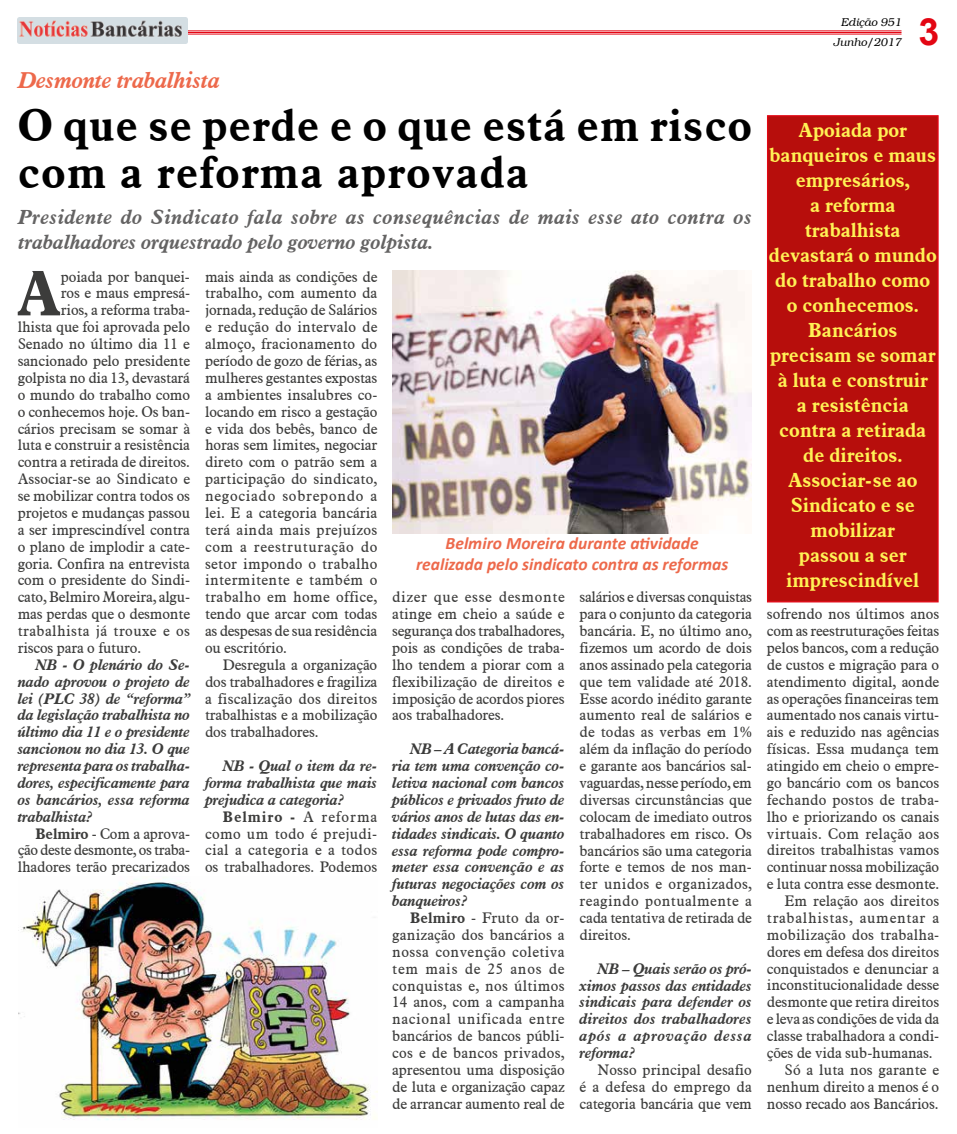
<style>
.page{position:relative;width:957px;height:1134px;background:#fff}
.page>*{position:absolute;margin:0;border:0;box-sizing:border-box;transform-origin:0 0}
.t1{font:700 62.62px "Aldine 721 BT";color:#3c3c3b}
.t2{font:700 45px/47.5px "Aldine 721 BT";letter-spacing:.02em;color:#000}
.t3{font:700 37.5px "Arial";color:#e30613}
.t4{font:italic 700 22.5px "Aldine 721 BT";letter-spacing:-.01em;color:#ed694b}
.t5{font:700 20px/25px "Aldine 721 BT";color:#fff155;text-align:center}
.t6{font:italic 700 20px/25px "Aldine 721 BT";letter-spacing:.025em;color:#646363}
.t7{font:italic 700 17.5px/21px "Calibri";color:#ed694b;text-align:center}
.t8{font:15px/16.9px "Aldine 721 BT";letter-spacing:-.01em;color:#3c3c3b;text-align:justify}
.t9{font:italic 700 15px/16.9px "Aldine 721 BT";letter-spacing:-.01em;color:#3c3c3b;text-align:justify}
.t10{font:15px "Aldine 721 BT";letter-spacing:.015em;color:#3c3c3b}
.t11{font:15px "Aldine 721 BT";letter-spacing:.025em;color:#3c3c3b}
.t12{font:15px "Aldine 721 BT";letter-spacing:.02em;color:#3c3c3b}
.t13{font:15px "Aldine 721 BT";letter-spacing:.045em;color:#3c3c3b}
.t14{font:15px "Aldine 721 BT";letter-spacing:.01em;color:#3c3c3b}
.t15{font:italic 11.25px/20px "Brooklyn";color:#000;text-align:right}
.s1{font-weight:700}
</style>
<div class="page">
<hr style="left:48px;top:34px;width:853px;height:1px;background:#e30613">
<hr style="left:48px;top:32px;width:853px;height:1px;background:#e30613">
<hr style="left:48px;top:31px;width:853px;height:1px;background:#e30613">
<img style="left:18px;top:18px;width:170px;height:26px">
<div style="left:767px;top:115px;width:171px;height:487px;background:#b70e0c;border:1px solid #e30613"></div>
<img style="left:392px;top:270px;width:360px;height:263px">
<img style="left:18px;top:877px;width:360px;height:243px">
<h3 class="t4" style="left:18px;top:66px;width:203px">Desmonte trabalhista</h3>
<h2 class="t2" style="left:18px;top:100px;width:736px">O que se perde e o que está em risco com a reforma aprovada</h2>
<h3 class="t6" style="left:18px;top:204px;width:735px">Presidente do Sindicato fala sobre as consequências de mais esse ato contra os trabalhadores orquestrado pelo governo golpista.</h3>
<h1 class="t1" style="left:16px;top:255px;width:47px">A</h1>
<p class="t8" style="left:61px;top:268px;width:130px">poiada por banquei-</p>
<p class="t8" style="left:61px;top:285px;width:131px">ros e maus empresá-</p>
<p class="t8" style="left:61px;top:301px;width:131px">rios, a reforma traba-</p>
<p class="t8" style="left:18px;top:318px;width:174px">lhista que foi aprovada pelo</p>
<p class="t8" style="left:18px;top:335px;width:174px">Senado no último dia 11 e</p>
<p class="t8" style="left:18px;top:352px;width:174px">sancionado pelo presidente</p>
<p class="t8" style="left:18px;top:369px;width:174px">golpista no dia 13, devastará</p>
<p class="t8" style="left:18px;top:386px;width:174px">o mundo do trabalho como</p>
<p class="t8" style="left:18px;top:403px;width:174px">o conhecemos hoje. Os ban-</p>
<p class="t8" style="left:18px;top:420px;width:174px">cários precisam se somar à</p>
<p class="t8" style="left:18px;top:436px;width:174px">luta e construir a resistência</p>
<p class="t8" style="left:18px;top:453px;width:174px">contra a retirada de direitos.</p>
<p class="t8" style="left:18px;top:470px;width:174px">Associar-se ao Sindicato e</p>
<p class="t8" style="left:18px;top:487px;width:174px">se mobilizar contra todos os</p>
<p class="t8" style="left:18px;top:504px;width:174px">projetos e mudanças passou</p>
<p class="t8" style="left:18px;top:521px;width:174px">a ser imprescindível contra</p>
<p class="t8" style="left:18px;top:538px;width:174px">o plano de implodir a cate-</p>
<p class="t8" style="left:18px;top:555px;width:174px">goria. Confira na entrevista</p>
<p class="t8" style="left:18px;top:571px;width:174px">com o presidente do Sindi-</p>
<p class="t8" style="left:18px;top:588px;width:174px">cato, Belmiro Moreira, algu-</p>
<p class="t8" style="left:18px;top:605px;width:174px">mas perdas que o desmonte</p>
<p class="t11" style="left:18px;top:622px;width:174px">trabalhista já trouxe e os</p>
<p class="t8" style="left:18px;top:639px;width:125px">riscos para o futuro.</p>
<p class="t9" style="left:18px;top:656px;width:174px;text-indent:18px">NB - O plenário do Se&shy;nado aprovou o projeto de lei (PLC 38) de “reforma” da legislação trabalhista no último dia 11 e o presidente sancionou no dia 13. O que representa para os trabalha&shy;dores, especificamente para os bancários, essa reforma trabalhista?</p>
<p class="t8" style="left:18px;top:825px;width:174px;text-indent:18px"><span class="s1">Belmiro</span> - Com a aprova&shy;ção deste desmonte, os traba&shy;lhadores terão precarizados</p>
<p class="t8" style="left:205px;top:268px;width:174px">mais ainda as condições de trabalho, com aumento da jornada, redução de Salários e redução do intervalo de almoço, fracionamento do período de gozo de férias, as mulheres gestantes expostas a ambientes insalubres co&shy;locando em risco a gestação e vida dos bebês, banco de horas sem limites, negociar direto com o patrão sem a participação do sindicato, negociado sobrepondo a lei. E a categoria bancária terá ainda mais prejuízos com a reestruturação do setor impondo o trabalho intermitente e também o trabalho em home office, tendo que arcar com todas as despesas de sua residência ou escritório.</p>
<p class="t8" style="left:205px;top:656px;width:174px;text-indent:18px">Desregula a organização dos trabalhadores e fragiliza a fiscalização dos direitos trabalhistas e a mobilização dos trabalhadores.</p>
<p class="t9" style="left:205px;top:757px;width:174px;text-indent:18px">NB - Qual o item da re&shy;forma trabalhista que mais prejudica a categoria?</p>
<p class="t8" style="left:205px;top:808px;width:174px;text-indent:18px"><span class="s1">Belmiro -</span> A reforma como um todo é prejudi&shy;cial a categoria e a todos os trabalhadores. Podemos</p>
<p class="t7" style="left:416px;top:532px;width:314px">Belmiro Moreira durante atividade realizada pelo sindicato contra as reformas</p>
<p class="t8" style="left:392px;top:588px;width:174px">dizer que esse desmonte atinge em cheio a saúde e segurança dos trabalhadores, pois as condições de traba&shy;lho tendem a piorar com a flexibilização de direitos e imposição de acordos piores aos trabalhadores.</p>
<p class="t9" style="left:392px;top:740px;width:174px;text-indent:18px">NB – A Categoria bancá&shy;ria tem uma convenção co&shy;letiva nacional com bancos públicos e privados fruto de vários anos de lutas das en&shy;tidades sindicais. O quanto essa reforma pode compro&shy;meter essa convenção e as futuras negociações com os banqueiros?</p>
<p class="t8" style="left:392px;top:909px;width:174px;text-indent:18px"><span class="s1">Belmiro</span> - Fruto da or&shy;ganização dos bancários a nossa convenção coletiva tem mais de 25 anos de conquistas e, nos últimos 14 anos, com a campanha nacional unificada entre bancários de bancos públi&shy;cos e de bancos privados, apresentou uma disposição de luta e organização capaz de arrancar aumento real de</p>
<p class="t8" style="left:579px;top:588px;width:174px">salários e diversas conquistas para o conjunto da categoria bancária. E, no último ano, fizemos um acordo de dois anos assinado pela categoria que tem validade até 2018.<br>Esse acordo inédito garante aumento real de salários e de todas as verbas em 1% além da inflação do período e garante aos bancários sal&shy;vaguardas, nesse período, em diversas circunstâncias que colocam de imediato outros trabalhadores em risco. Os bancários são uma categoria forte e temos de nos man&shy;ter unidos e organizados, reagindo pontualmente a cada tentativa de retirada de direitos.</p>
<p class="t9" style="left:579px;top:960px;width:174px;text-indent:18px">NB – Quais serão os pró&shy;ximos passos das entidades sindicais para defender os direitos dos trabalhadores após a aprovação dessa reforma?</p>
<p class="t8" style="left:579px;top:1061px;width:174px;text-indent:18px">Nosso principal desafio é a defesa do emprego da categoria bancária que vem</p>
<p class="t15" style="left:833px;top:12px;width:69px">Edição 951<br>Junho/2017</p>
<h3 class="t3" style="left:918px;top:5px;width:22px">3</h3>
<p class="t5" style="left:769px;top:117px;width:169px">Apoiada por banqueiros e maus empresários,<br>a reforma trabalhista devastará o mundo do trabalho como o conhecemos.<br>Bancários precisam se somar à luta e construir<br>a resistência contra a retirada de direitos.<br>Associar-se ao<br>Sindicato e se mobilizar<br>passou a ser imprescindível</p>
<p class="t8" style="left:767px;top:605px;width:174px">sofrendo nos últimos anos</p>
<p class="t8" style="left:767px;top:622px;width:174px">com as reestruturações feitas</p>
<p class="t8" style="left:767px;top:639px;width:174px">pelos bancos, com a redução</p>
<p class="t8" style="left:767px;top:656px;width:174px">de custos e migração para o</p>
<p class="t8" style="left:767px;top:673px;width:174px">atendimento digital, aonde</p>
<p class="t8" style="left:767px;top:690px;width:174px">as operações financeiras tem</p>
<p class="t8" style="left:767px;top:706px;width:174px">aumentado nos canais virtu-</p>
<p class="t8" style="left:767px;top:723px;width:174px">ais e reduzido nas agências</p>
<p class="t8" style="left:767px;top:740px;width:174px">físicas. Essa mudança tem</p>
<p class="t8" style="left:767px;top:757px;width:174px">atingido em cheio o empre-</p>
<p class="t8" style="left:767px;top:774px;width:174px">go bancário com os bancos</p>
<p class="t10" style="left:767px;top:790px;width:174px">fechando postos de traba-</p>
<p class="t8" style="left:767px;top:808px;width:174px">lho e priorizando os canais</p>
<p class="t12" style="left:767px;top:824px;width:174px">virtuais. Com relação aos</p>
<p class="t8" style="left:767px;top:841px;width:174px">direitos trabalhistas vamos</p>
<p class="t8" style="left:767px;top:858px;width:174px">continuar nossa mobilização</p>
<p class="t8" style="left:767px;top:875px;width:174px">e luta contra esse desmonte.</p>
<p class="t8" style="left:784px;top:892px;width:156px">Em relação aos direitos</p>
<p class="t13" style="left:767px;top:908px;width:174px">trabalhistas, aumentar a</p>
<p class="t10" style="left:767px;top:925px;width:174px">mobilização dos trabalha-</p>
<p class="t8" style="left:767px;top:943px;width:174px">dores em defesa dos direitos</p>
<p class="t8" style="left:767px;top:960px;width:174px">conquistados e denunciar a</p>
<p class="t8" style="left:767px;top:976px;width:174px">inconstitucionalidade desse</p>
<p class="t8" style="left:767px;top:993px;width:174px">desmonte que retira direitos</p>
<p class="t8" style="left:767px;top:1010px;width:174px">e leva as condições de vida da</p>
<p class="t8" style="left:767px;top:1027px;width:174px">classe trabalhadora a condi-</p>
<p class="t8" style="left:767px;top:1044px;width:167px">ções de vida sub-humanas.</p>
<p class="t14" style="left:784px;top:1060px;width:156px">Só a luta nos garante e</p>
<p class="t8" style="left:767px;top:1078px;width:174px">nenhum direito a menos é o</p>
<p class="t8" style="left:767px;top:1095px;width:173px">nosso recado aos Bancários.</p>
</div>
